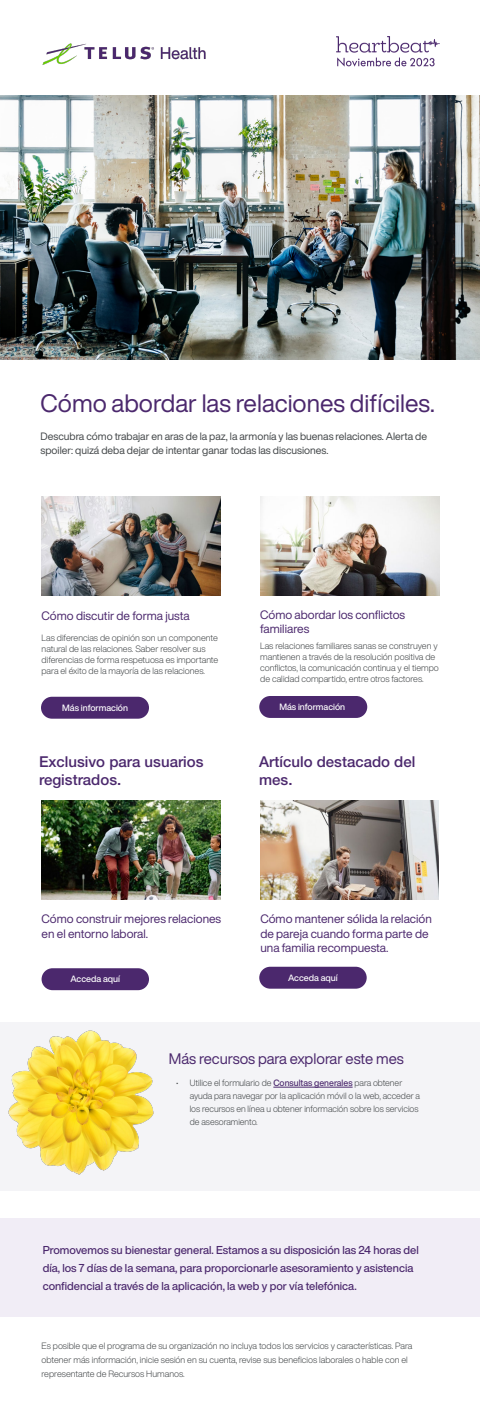
<style>
.page{position:relative;width:480px;height:1425px;background:#fff}
.page>*{position:absolute;margin:0;border:0;box-sizing:border-box;transform-origin:0 0}
.t1{font:24.75px "Helvetica Now Display";color:#4b286d}
.t2{font:500 15px/18px "Helvetica Neue LT Std";color:#4b286d}
.t3{font:15px "Helvetica Now Display";letter-spacing:-.005em;color:#4b286d}
.t4{font:12px/14.4px "Helvetica Now Display";color:#4b286d}
.t5{font:500 11.25px/18px "Helvetica Now Display";color:#4b286d}
.t6{font:10.5px/14.2px "Helvetica Now Display";color:#414547}
.t7{font:300 9px/10.8px "Helvetica Now Display";color:#414547}
.t8{font:500 9px "Helvetica Now Display";color:#fff}
.s1{font-weight:500;color:#4b286d}
</style>
<div class="page">
<img style="left:336px;top:36px;width:104px;height:31px">
<img style="left:42px;top:43px;width:164px;height:22px">
<img style="left:0;top:96px;width:480px;height:263px">
<img style="left:42px;top:496px;width:178px;height:100px">
<img style="left:261px;top:496px;width:178px;height:100px">
<img style="left:260px;top:801px;width:179px;height:99px">
<img style="left:42px;top:801px;width:178px;height:99px">
<div style="left:42px;top:968px;width:107px;height:22px;background:#4b286d;border-radius:11px"></div>
<div style="left:41px;top:697px;width:108px;height:22px;background:#4b286d;border-radius:11px"></div>
<div style="left:259px;top:696px;width:108px;height:22px;background:#4b286d;border-radius:11px"></div>
<div style="left:0;top:1022px;width:480px;height:169px;background:#f4f4f7"></div>
<hr style="left:273px;top:1087px;width:80px;height:1px;background:#4b286d">
<div style="left:0;top:1218px;width:480px;height:99px;background:#f1edf6"></div>
<div style="left:259px;top:967px;width:108px;height:22px;background:#4b286d;border-radius:11px"></div>
<img style="left:8px;top:1030px;width:146px;height:145px">
<h1 class="t1" style="left:41px;top:387px;width:396px">Cómo abordar las relaciones difíciles.</h1>
<p class="t6" style="left:41px;top:429px;width:388px">Descubra cómo trabajar en aras de la paz, la armonía y las buenas relaciones. Alerta de spoiler: quizá deba dejar de intentar ganar todas las discusiones.</p>
<h3 class="t4" style="left:42px;top:608px;width:150px">Cómo discutir de forma justa</h3>
<p class="t7" style="left:42px;top:632px;width:178px">Las diferencias de opinión son un componente natural de las relaciones. Saber resolver sus diferencias de forma respetuosa es importante para el éxito de la mayoría de las relaciones.</p>
<h3 class="t4" style="left:260px;top:607px;width:147px">Cómo abordar los conflictos familiares</h3>
<p class="t7" style="left:260px;top:641px;width:180px">Las relaciones familiares sanas se construyen y mantienen a través de la resolución positiva de conflictos, la comunicación continua y el tiempo de calidad compartido, entre otros factores.</p>
<p class="t8" style="left:62px;top:701px;width:67px">Más información</p>
<p class="t8" style="left:279px;top:701px;width:67px">Más información</p>
<h2 class="t2" style="left:39px;top:753px;width:166px">Exclusivo para usuarios registrados.</h2>
<h2 class="t2" style="left:259px;top:753px;width:158px">Artículo destacado del mes.</h2>
<h3 class="t4" style="left:42px;top:912px;width:181px">Cómo construir mejores relaciones en el entorno laboral.</h3>
<h3 class="t4" style="left:260px;top:912px;width:173px">Cómo mantener sólida la relación de pareja cuando forma parte de una familia recompuesta.</h3>
<p class="t8" style="left:70px;top:973px;width:51px">Acceda aquí</p>
<p class="t8" style="left:288px;top:972px;width:51px">Acceda aquí</p>
<h2 class="t3" style="left:169px;top:1048px;width:236px">Más recursos para explorar este mes</h2>
<p class="t7" style="left:190px;top:1077px;width:232px;line-height:12.8px;text-indent:-14px">• Utilice el formulario de <span class="s1">Consultas generales</span> para obtener ayuda para navegar por la aplicación móvil o la web, acceder a los recursos en línea u obtener información sobre los servicios de asesoramiento.</p>
<p class="t5" style="left:43px;top:1241px;width:378px">Promovemos su bienestar general. Estamos a su disposición las 24 horas del día, los 7 días de la semana, para proporcionarle asesoramiento y asistencia confidencial a través de la aplicación, la web y por vía telefónica.</p>
<p class="t7" style="left:42px;top:1338px;width:372px;line-height:14.2px">Es posible que el programa de su organización no incluya todos los servicios y características. Para obtener más información, inicie sesión en su cuenta, revise sus beneficios laborales o hable con el representante de Recursos Humanos.</p>
</div>
